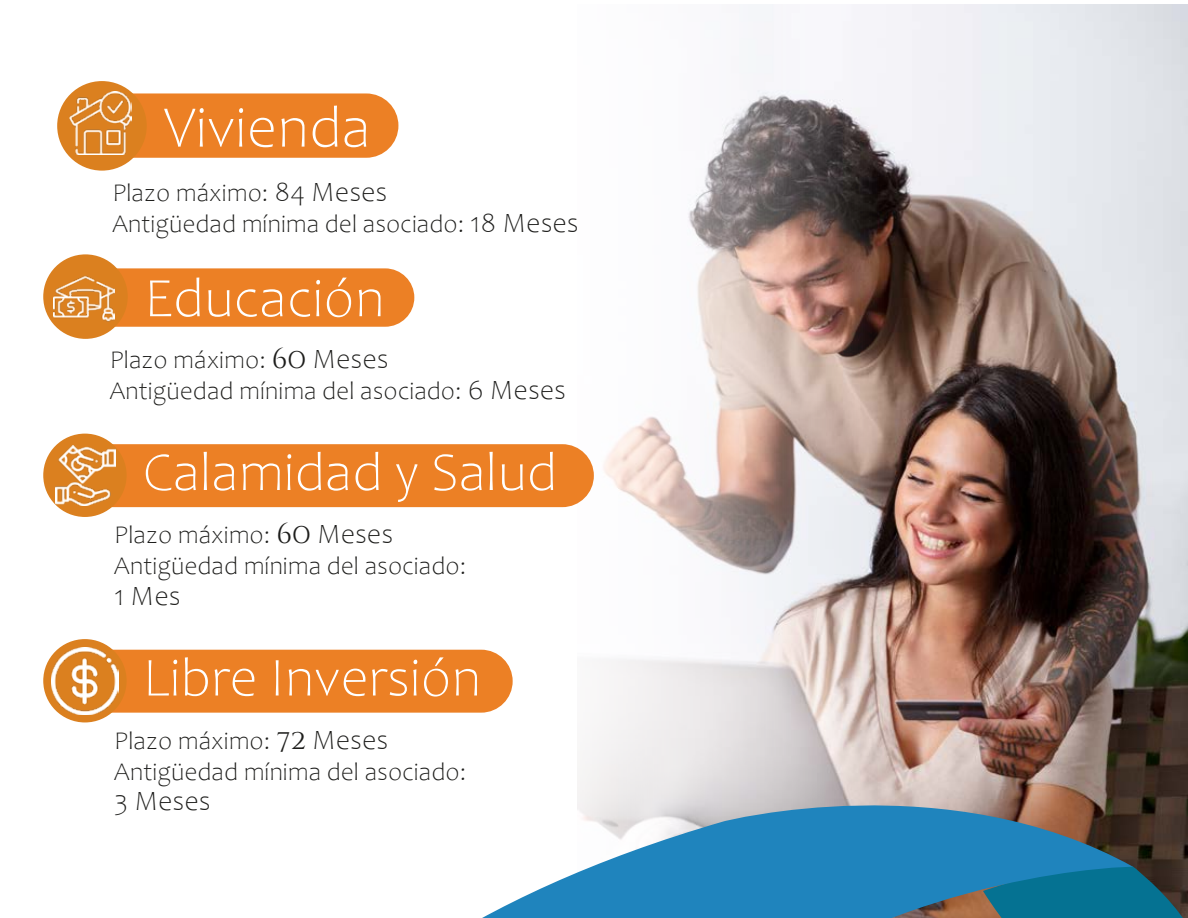
<style>
.page{position:relative;width:1188px;height:918px;background:#fff}
.page>*{position:absolute;margin:0;border:0;box-sizing:border-box;transform-origin:0 0}
.t1{font:300 59.55px "Candara";color:#fff}
.t2{font:300 56.1px "Candara";color:#fff}
.t3{font:300 55.35px "Candara";color:#fff}
.t4{font:300 28.05px "Candara";color:#1d1d1b}
.t5{font:300 25.5px/30.6px "Candara";color:#1d1d1b}
.s1{font-size:28.05px}
.s2{font-family:"Cinzel Decorative";font-weight:400;font-size:28.05px}
</style>
<div class="page">
<img style="left:577px;top:4px;width:611px;height:914px">
<div style="left:80px;top:93px;width:318px;height:65px;background:#ec8025;border-radius:32px"></div>
<div style="left:57px;top:81px;width:90px;height:90px;background:#db801f;border-radius:50%"></div>
<div style="left:65px;top:268px;width:349px;height:59px;background:#ec8025;border-radius:29px"></div>
<div style="left:43px;top:254px;width:85px;height:85px;background:#db801f;border-radius:50%"></div>
<div style="left:65px;top:444px;width:529px;height:63px;background:#ec8025;border-radius:31px"></div>
<div style="left:43px;top:434px;width:84px;height:83px;background:#db801f;border-radius:50%"></div>
<img style="left:70px;top:92px;width:62px;height:62px">
<img style="left:54px;top:268px;width:60px;height:61px">
<img style="left:55px;top:445px;width:61px;height:61px">
<div style="left:65px;top:650px;width:448px;height:63px;background:#ec8025;border-radius:31px"></div>
<div style="left:43px;top:639px;width:84px;height:83px;background:#db801f;border-radius:50%"></div>
<img style="left:52px;top:647px;width:66px;height:67px">
<svg style="left:1133px;top:856px;width:55px;height:61px;background:#254850"></svg>
<svg style="left:484px;top:764px;width:649px;height:153px"></svg>
<h1 class="t1" style="left:164px;top:95px;width:208px">Vivienda</h1>
<p class="t5" style="left:112px;top:178px;width:468px">Plazo máximo: <span class="s1">84 Meses<br></span>Antigüedad mínima del asociado: <span class="s1">18 Meses</span></p>
<h2 class="t2" style="left:144px;top:267px;width:242px">Educación</h2>
<p class="t5" style="left:110px;top:345px;width:458px">Plazo máximo: <span class="s2">60</span> <span class="s1">Meses<br></span>Antigüedad mínima del asociado: <span class="s1">6 Meses</span></p>
<h3 class="t3" style="left:143px;top:442px;width:416px">Calamidad y Salud</h3>
<p class="t5" style="left:114px;top:520px;width:353px">Plazo máximo: <span class="s2">60</span> <span class="s1">Meses<br></span>Antigüedad mínima del asociado:</p>
<p class="t4" style="left:114px;top:580px;width:68px">1 Mes</p>
<h3 class="t3" style="left:143px;top:647px;width:340px">Libre Inversión</h3>
<p class="t5" style="left:114px;top:726px;width:353px">Plazo máximo: <span class="s2">72</span> <span class="s1">Meses<br></span>Antigüedad mínima del asociado:</p>
<p class="t4" style="left:114px;top:786px;width:98px">3 Meses</p>
</div>
